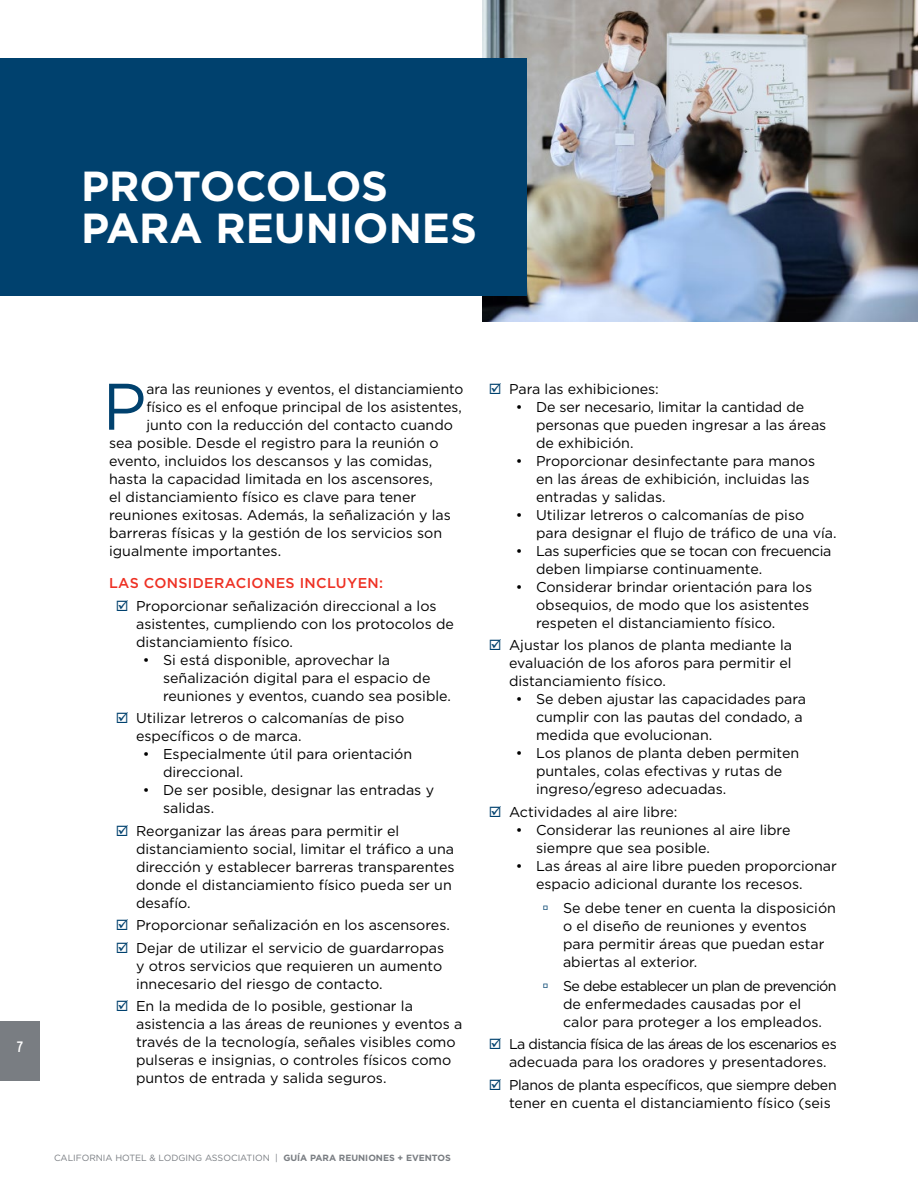
<style>
.page{position:relative;width:918px;height:1188px;background:#fff}
.page>*{position:absolute;margin:0;border:0;box-sizing:border-box;transform-origin:0 0}
.t1{font:65.7px "Gotham";color:#00416e}
.t2{font:700 42px/42px "Gotham";color:#fff}
.t3{font:15px "Blue Highway D Type";color:#fff}
.t4{font:14.25px/18px "Gotham";color:#000}
.t5{font:14.25px/18px "Gotham";letter-spacing:-.04em;color:#000}
.t6{font:14.25px/18px "Gotham";letter-spacing:-.02em;color:#000}
.t7{font:500 14.25px "Gotham";letter-spacing:.025em;color:#ee3124}
.t8{font:9px "Gotham";color:#797d82}
.s1{color:#00416e}
.s2{font-weight:700}
</style>
<div class="page">
<div style="left:0;top:1021px;width:40px;height:59px;background:#797d82"></div>
<img style="left:482px;top:0;width:436px;height:321px">
<div style="left:0;top:58px;width:526px;height:238px;background:#00416e"></div>
<h2 class="t2" style="left:81px;top:165px;width:397px">PROTOCOLOS<br>PARA REUNIONES</h2>
<p class="t3" style="left:17px;top:1037px;width:7px">7</p>
<h1 class="t1" style="left:103px;top:364px;width:45px">P</h1>
<p class="t4" style="left:146px;top:379px;width:319px">ara las reuniones y eventos, el distanciamiento</p>
<p class="t4" style="left:146px;top:397px;width:317px">físico es el enfoque principal de los asistentes,</p>
<p class="t4" style="left:146px;top:415px;width:308px">junto con la reducción del contacto cuando</p>
<p class="t4" style="left:109px;top:433px;width:331px">sea posible. Desde el registro para la reunión o</p>
<p class="t4" style="left:109px;top:451px;width:325px">evento, incluidos los descansos y las comidas,</p>
<p class="t4" style="left:109px;top:469px;width:325px">hasta la capacidad limitada en los ascensores,</p>
<p class="t4" style="left:109px;top:487px;width:309px">el distanciamiento físico es clave para tener</p>
<p class="t4" style="left:109px;top:505px;width:343px">reuniones exitosas. Además, la señalización y las</p>
<p class="t4" style="left:109px;top:523px;width:335px">barreras físicas y la gestión de los servicios son</p>
<p class="t4" style="left:109px;top:541px;width:174px">igualmente importantes.</p>
<p class="t7" style="left:109px;top:574px;width:276px">LAS CONSIDERACIONES INCLUYEN:</p>
<p class="t4" style="left:136px;top:596px;width:319px;text-indent:-20px"><span class="s1">☑</span> Proporcionar señalización direccional a los asistentes, cumpliendo con los protocolos de distanciamiento físico.</p>
<p class="t4" style="left:163px;top:650px;width:289px;text-indent:-20px">• Si está disponible, aprovechar la señalización digital para el espacio de reuniones y eventos, cuando sea posible.</p>
<p class="t4" style="left:136px;top:709px;width:270px;text-indent:-20px"><span class="s1">☑</span> Utilizar letreros o calcomanías de piso específicos o de marca.</p>
<p class="t4" style="left:163px;top:745px;width:251px;text-indent:-20px">• Especialmente útil para orientación direccional.</p>
<p class="t4" style="left:163px;top:781px;width:273px;text-indent:-20px">• De ser posible, designar las entradas y salidas.</p>
<p class="t4" style="left:136px;top:821px;width:320px;text-indent:-20px"><span class="s1">☑</span> Reorganizar las áreas para permitir el distanciamiento social, limitar el tráfico a una dirección y establecer barreras transparentes donde el distanciamiento físico pueda ser un desafío.</p>
<p class="t4" style="left:116px;top:916px;width:336px"><span class="s1">☑</span> Proporcionar señalización en los ascensores.</p>
<p class="t4" style="left:136px;top:938px;width:310px;text-indent:-20px"><span class="s1">☑</span> Dejar de utilizar el servicio de guardarropas y otros servicios que requieren un aumento innecesario del riesgo de contacto.</p>
<p class="t4" style="left:136px;top:997px;width:328px;text-indent:-20px"><span class="s1">☑</span> En la medida de lo posible, gestionar la asistencia a las áreas de reuniones y eventos a través de la tecnología, señales visibles como pulseras e insignias, o controles físicos como puntos de entrada y salida seguros.</p>
<p class="t8" style="left:54px;top:1152px;width:398px">CALIFORNIA HOTEL &amp; LODGING ASSOCIATION | <span class="s2">GUÍA PARA REUNIONES + EVENTOS</span></p>
<p class="t4" style="left:489px;top:379px;width:172px"><span class="s1">☑</span> Para las exhibiciones:</p>
<p class="t4" style="left:536px;top:397px;width:292px;text-indent:-20px">• De ser necesario, limitar la cantidad de personas que pueden ingresar a las áreas de exhibición.</p>
<p class="t4" style="left:536px;top:451px;width:281px;text-indent:-20px">• Proporcionar desinfectante para manos en las áreas de exhibición, incluidas las entradas y salidas.</p>
<p class="t4" style="left:536px;top:505px;width:302px;text-indent:-20px">• Utilizar letreros o calcomanías de piso para designar el flujo de tráfico de una vía.</p>
<p class="t6" style="left:536px;top:541px;width:297px;text-indent:-20px">• Las superficies que se tocan con frecuencia deben limpiarse continuamente.</p>
<p class="t4" style="left:536px;top:577px;width:278px;text-indent:-20px">• Considerar brindar orientación para los obsequios, de modo que los asistentes respeten el distanciamiento físico.</p>
<p class="t4" style="left:509px;top:636px;width:285px;text-align:justify;text-indent:-20px"><span class="s1">☑</span> Ajustar los planos de planta mediante la evaluación de los aforos para permitir el distanciamiento físico.</p>
<p class="t4" style="left:536px;top:690px;width:272px;text-indent:-20px">• Se deben ajustar las capacidades para cumplir con las pautas del condado, a medida que evolucionan.</p>
<p class="t4" style="left:536px;top:744px;width:265px;text-indent:-20px">• Los planos de planta deben permiten puntales, colas efectivas y rutas de ingreso/egreso adecuadas.</p>
<p class="t4" style="left:489px;top:802px;width:190px"><span class="s1">☑</span> Actividades al aire libre:</p>
<p class="t4" style="left:536px;top:820px;width:256px;text-indent:-20px">• Considerar las reuniones al aire libre siempre que sea posible.</p>
<p class="t4" style="left:536px;top:856px;width:302px;text-indent:-20px">• Las áreas al aire libre pueden proporcionar espacio adicional durante los recesos.</p>
<p class="t4" style="left:563px;top:898px;width:275px">Se debe tener en cuenta la disposición o el diseño de reuniones y eventos para permitir áreas que puedan estar abiertas al exterior.</p>
<p class="t4" style="left:563px;top:976px;width:275px">Se debe establecer un plan de prevención de enfermedades causadas por el calor para proteger a los empleados.</p>
<p class="t5" style="left:509px;top:1035px;width:329px;text-indent:-20px"><span class="s1">☑</span> La distancia física de las áreas de los escenarios es adecuada para los oradores y presentadores.</p>
<p class="t4" style="left:509px;top:1075px;width:329px;text-indent:-20px"><span class="s1">☑</span> Planos de planta específicos, que siempre deben tener en cuenta el distanciamiento físico (seis</p>
</div>
